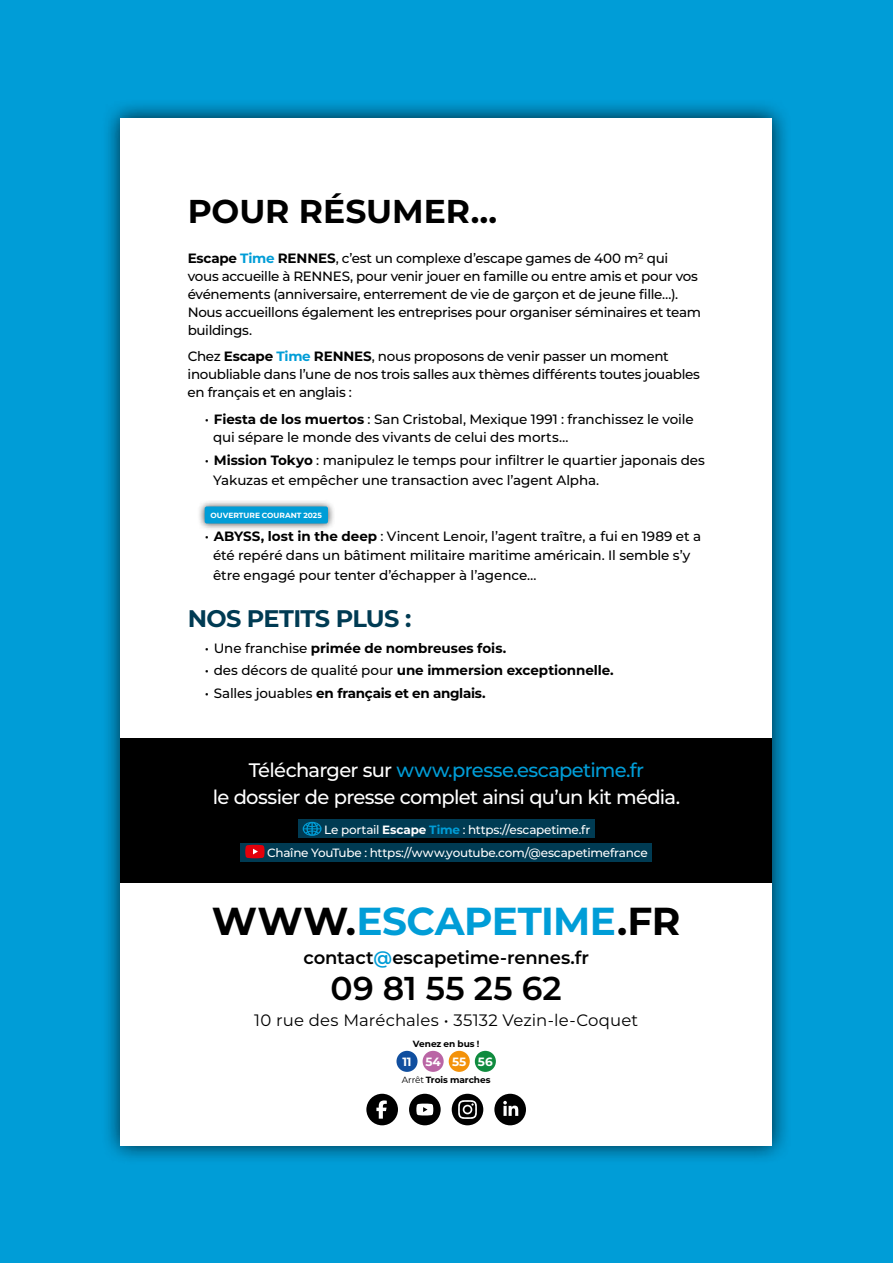
<style>
.page{position:relative;width:893px;height:1263px;background:#009dd7}
.page>*{position:absolute;margin:0;border:0;box-sizing:border-box;transform-origin:0 0}
.t1{font:700 39px "Montserrat";letter-spacing:-.01em;color:#009dd7}
.t2{font:700 33px "Montserrat";color:#000}
.t3{font:600 33px "Montserrat";letter-spacing:.005em;color:#000}
.t4{font:700 24px "Montserrat";letter-spacing:-.03em;color:#003b53}
.t5{font:500 19.5px/27px "Montserrat";letter-spacing:-.035em;color:#fff;text-align:center}
.t6{font:600 18px "Montserrat";letter-spacing:-.01em;color:#000}
.t7{font:16.5px "Montserrat";letter-spacing:.01em;color:#000}
.t8{font:500 13.5px/18px "Montserrat";letter-spacing:-.02em;color:#000}
.t9{font:700 13.5px "Montserrat";letter-spacing:-.005em;color:#000}
.t10{font:500 12px/23.2px "Montserrat";letter-spacing:-.02em;color:#fff;text-align:center}
.t11{font:700 12px "Montserrat";color:#fff}
.t12{font:700 9px "Montserrat";letter-spacing:-.005em;color:#000}
.t13{font:700 7.5px "Montserrat";color:#fff}
.s1{font-weight:700}
.s2{font-weight:700;color:#009dd7}
.s3{font-weight:500}
.s4{color:#009dd7}
.s5{color:#000}
.s6{font-weight:400}
</style>
<div class="page">
<div style="left:101px;top:98px;width:691px;height:1067px;background:#000;opacity:.75"></div>
<div style="left:121px;top:118px;width:651px;height:1027px;background:#fff"></div>
<div style="left:197px;top:499px;width:139px;height:32px;background:#000;opacity:.75"></div>
<div style="left:205px;top:506px;width:123px;height:17px;background:#009dd7;border-radius:2px"></div>
<div style="left:121px;top:739px;width:651px;height:144px;background:#000"></div>
<div style="left:298px;top:819px;width:297px;height:19px;background:#003b53"></div>
<div style="left:241px;top:843px;width:411px;height:19px;background:#003b53"></div>
<svg style="left:303px;top:822px;width:19px;height:14px"></svg>
<svg style="left:245px;top:845px;width:20px;height:13px"></svg>
<div style="left:409px;top:1094px;width:32px;height:31px;background:#000;border-radius:50%"></div>
<svg style="left:416px;top:1103px;width:17px;height:12px"></svg>
<div style="left:366px;top:1094px;width:32px;height:31px;background:#000;border-radius:50%"></div>
<svg style="left:376px;top:1100px;width:11px;height:19px"></svg>
<div style="left:452px;top:1094px;width:31px;height:31px;background:#000;border-radius:50%"></div>
<svg style="left:458px;top:1100px;width:19px;height:19px"></svg>
<div style="left:494px;top:1094px;width:32px;height:31px;background:#000;border-radius:50%"></div>
<svg style="left:503px;top:1101px;width:15px;height:15px"></svg>
<div style="left:396px;top:1051px;width:22px;height:21px;background:#114f9f;border-radius:50%"></div>
<div style="left:423px;top:1051px;width:21px;height:21px;background:#ba65a5;border-radius:50%"></div>
<div style="left:449px;top:1051px;width:21px;height:21px;background:#f3920a;border-radius:50%"></div>
<div style="left:475px;top:1051px;width:21px;height:21px;background:#0f8b3e;border-radius:50%"></div>
<h2 class="t2" style="left:188px;top:188px;width:311px">POUR RÉSUMER…</h2>
<p class="t8" style="left:188px;top:248px;width:515px"><span class="s1">Escape</span> <span class="s2">Time</span> <span class="s1">RENNES</span>, c’est un complexe d’escape games de 400 m² qui vous accueille à RENNES, pour venir jouer en famille ou entre amis et pour vos événements (anniversaire, enterrement de vie de garçon et de jeune fille…).<br>Nous accueillons également les entreprises pour organiser séminaires et team buildings.</p>
<p class="t8" style="left:188px;top:347px;width:514px">Chez <span class="s1">Escape</span> <span class="s2">Time</span> <span class="s1">RENNES</span>, nous proposons de venir passer un moment inoubliable dans l’une de nos trois salles aux thèmes différents toutes jouables en français et en anglais :</p>
<p class="t8" style="left:213px;top:409px;width:482px;text-indent:-9px">• <span class="s1">Fiesta de los muertos</span> : San Cristobal, Mexique 1991 : franchissez le voile qui sépare le monde des vivants de celui des morts…</p>
<p class="t8" style="left:213px;top:450px;width:493px;line-height:19.5px;text-indent:-9px">• <span class="s1">Mission Tokyo</span> : manipulez le temps pour infiltrer le quartier japonais des<br>Yakuzas et empêcher une transaction avec l’agent Alpha.</p>
<p class="t13" style="left:210px;top:509px;width:113px">OUVERTURE COURANT 2025</p>
<p class="t8" style="left:213px;top:526px;width:489px;line-height:19.5px;text-indent:-9px">• <span class="s1">ABYSS, lost in the deep</span> : Vincent Lenoir, l’agent traître, a fui en 1989 et a été repéré dans un bâtiment militaire maritime américain. Il semble s’y être engagé pour tenter d’échapper à l’agence…</p>
<h3 class="t4" style="left:188px;top:601px;width:225px">NOS PETITS PLUS :</h3>
<p class="t9" style="left:205px;top:639px;width:303px"><span class="s3">• Une franchise</span> primée de nombreuses fois.</p>
<p class="t9" style="left:205px;top:661px;width:411px"><span class="s3">• des décors de qualité pour</span> une immersion exceptionnelle.</p>
<p class="t9" style="left:205px;top:683px;width:282px"><span class="s3">• Salles jouables</span> en français et en anglais.</p>
<h3 class="t5" style="left:213px;top:756px;width:469px">Télécharger sur <span class="s4">www.presse.escapetime.fr<br></span>le dossier de presse complet ainsi qu’un kit média.</h3>
<p class="t10" style="left:267px;top:817px;width:382px">Le portail <span class="s1">Escape</span> <span class="s2">Time</span> : https://escapetime.fr<br>Chaîne YouTube : https://www.youtube.com/@escapetimefrance</p>
<h1 class="t1" style="left:212px;top:893px;width:470px"><span class="s5">WWW.</span>ESCAPETIME<span class="s5">.FR</span></h1>
<h3 class="t6" style="left:303px;top:944px;width:287px">contact<span class="s4">@</span>escapetime-rennes.fr</h3>
<h2 class="t3" style="left:331px;top:964px;width:233px">09 81 55 25 62</h2>
<p class="t7" style="left:254px;top:1009px;width:385px">10 rue des Maréchales • 35132 Vezin-le-Coquet</p>
<p class="t11" style="left:402px;top:1053px;width:92px">11 54 55 56</p>
<p class="t12" style="left:402px;top:1073px;width:90px"><span class="s6">Arrêt</span> Trois marches</p>
<p class="t12" style="left:413px;top:1037px;width:68px">Venez en bus !</p>
</div>
